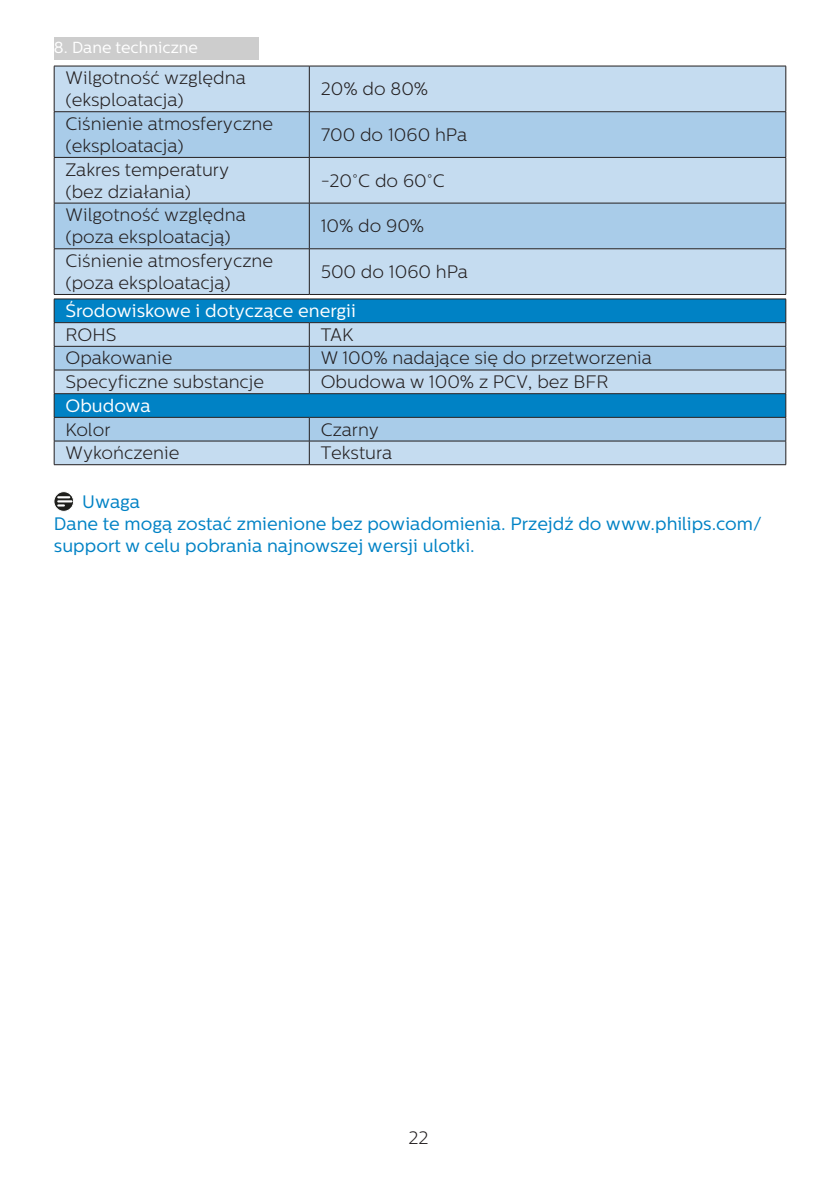
<style>
.page{position:relative;width:840px;height:1191px;background:#fff}
.page>*{position:absolute;margin:0;border:0;box-sizing:border-box;transform-origin:0 0}
.t1{font:300 18px/22px "Centrale Sans";color:#231f20}
.t2{font:18px/22px "Centrale Sans";color:#0082c5}
.t3{font:18px "Centrale Sans";color:#fff}
.t4{font:16px "Centrale Sans";color:#fff}
</style>
<div class="page">
<div style="left:54px;top:37px;width:204px;height:23px;background:#cdcdcd"></div>
<div style="left:55px;top:67px;width:730px;height:227px;background:#c5dcf0"></div>
<svg style="left:55px;top:112px;width:730px;height:136px;background:#b1d0ea"></svg>
<hr style="left:54px;top:66px;width:1px;height:45px;background:#231f20">
<hr style="left:54px;top:112px;width:1px;height:45px;background:#231f20">
<hr style="left:54px;top:158px;width:1px;height:45px;background:#231f20">
<hr style="left:54px;top:66px;width:255px;height:1px;background:#231f20">
<hr style="left:54px;top:111px;width:255px;height:1px;background:#231f20">
<hr style="left:54px;top:157px;width:255px;height:1px;background:#231f20">
<hr style="left:309px;top:66px;width:1px;height:45px;background:#231f20">
<hr style="left:309px;top:112px;width:1px;height:45px;background:#231f20">
<hr style="left:309px;top:158px;width:1px;height:45px;background:#231f20">
<hr style="left:785px;top:66px;width:1px;height:45px;background:#231f20">
<hr style="left:785px;top:112px;width:1px;height:45px;background:#231f20">
<hr style="left:785px;top:158px;width:1px;height:45px;background:#231f20">
<hr style="left:309px;top:66px;width:476px;height:1px;background:#231f20">
<hr style="left:309px;top:111px;width:476px;height:1px;background:#231f20">
<hr style="left:309px;top:157px;width:476px;height:1px;background:#231f20">
<hr style="left:54px;top:203px;width:1px;height:45px;background:#231f20">
<hr style="left:54px;top:249px;width:1px;height:45px;background:#231f20">
<hr style="left:54px;top:203px;width:255px;height:1px;background:#231f20">
<hr style="left:309px;top:203px;width:1px;height:45px;background:#231f20">
<hr style="left:309px;top:249px;width:1px;height:45px;background:#231f20">
<hr style="left:785px;top:203px;width:1px;height:45px;background:#231f20">
<hr style="left:785px;top:249px;width:1px;height:45px;background:#231f20">
<hr style="left:309px;top:203px;width:476px;height:1px;background:#231f20">
<hr style="left:54px;top:248px;width:255px;height:1px;background:#231f20">
<hr style="left:54px;top:294px;width:255px;height:1px;background:#231f20">
<hr style="left:309px;top:248px;width:476px;height:1px;background:#231f20">
<hr style="left:309px;top:294px;width:476px;height:1px;background:#231f20">
<div style="left:55px;top:300px;width:730px;height:22px;background:#0082c5"></div>
<div style="left:55px;top:323px;width:730px;height:141px;background:#c5dcf0"></div>
<svg style="left:55px;top:347px;width:730px;height:94px;background:#83bade"></svg>
<hr style="left:54px;top:299px;width:255px;height:1px;background:#231f20">
<hr style="left:309px;top:299px;width:476px;height:1px;background:#231f20">
<hr style="left:54px;top:322px;width:255px;height:1px;background:#231f20">
<hr style="left:309px;top:322px;width:476px;height:1px;background:#231f20">
<hr style="left:54px;top:346px;width:255px;height:1px;background:#231f20">
<hr style="left:309px;top:346px;width:476px;height:1px;background:#231f20">
<hr style="left:54px;top:370px;width:255px;height:1px;background:#231f20">
<hr style="left:309px;top:370px;width:476px;height:1px;background:#231f20">
<svg style="left:309px;top:323px;width:1px;height:70px"></svg>
<hr style="left:54px;top:393px;width:255px;height:1px;background:#231f20">
<hr style="left:309px;top:393px;width:476px;height:1px;background:#231f20">
<hr style="left:54px;top:417px;width:255px;height:1px;background:#231f20">
<hr style="left:309px;top:417px;width:476px;height:1px;background:#231f20">
<hr style="left:54px;top:441px;width:255px;height:1px;background:#231f20">
<svg style="left:54px;top:299px;width:1px;height:165px"></svg>
<hr style="left:309px;top:441px;width:476px;height:1px;background:#231f20">
<svg style="left:309px;top:417px;width:1px;height:47px"></svg>
<svg style="left:785px;top:299px;width:1px;height:165px"></svg>
<hr style="left:54px;top:464px;width:255px;height:1px;background:#231f20">
<hr style="left:309px;top:464px;width:476px;height:1px;background:#231f20">
<svg style="left:54px;top:491px;width:20px;height:20px"></svg>
<div style="left:54px;top:491px;width:20px;height:20px;border:1px solid #fff;border-radius:50%"></div>
<svg style="left:58px;top:496px;width:13px;height:10px"></svg>
<p class="t4" style="left:54px;top:38px;width:145px">8. Dane techniczne</p>
<p class="t1" style="left:65px;top:67px;width:181px">Wilgotność względna (eksploatacja)</p>
<p class="t1" style="left:320px;top:78px;width:109px">20% do 80%</p>
<p class="t1" style="left:65px;top:113px;width:209px">Ciśnienie atmosferyczne (eksploatacja)</p>
<p class="t1" style="left:320px;top:124px;width:148px">700 do 1060 hPa</p>
<p class="t1" style="left:65px;top:158px;width:165px">Zakres temperatury (bez działania)</p>
<p class="t1" style="left:320px;top:169px;width:126px">-20°C do 60°C</p>
<p class="t1" style="left:65px;top:204px;width:181px">Wilgotność względna (poza eksploatacją)</p>
<p class="t1" style="left:320px;top:215px;width:105px">10% do 90%</p>
<p class="t1" style="left:65px;top:250px;width:209px">Ciśnienie atmosferyczne (poza eksploatacją)</p>
<p class="t1" style="left:320px;top:261px;width:149px">500 do 1060 hPa</p>
<p class="t3" style="left:65px;top:300px;width:292px">Środowiskowe i dotyczące energii</p>
<p class="t1" style="left:65px;top:323px;width:52px">ROHS</p>
<p class="t1" style="left:320px;top:323px;width:34px">TAK</p>
<p class="t1" style="left:65px;top:347px;width:108px">Opakowanie</p>
<p class="t1" style="left:320px;top:347px;width:332px">W 100% nadające się do przetworzenia</p>
<p class="t1" style="left:65px;top:371px;width:200px">Specyficzne substancje</p>
<p class="t1" style="left:320px;top:371px;width:289px">Obudowa w 100% z PCV, bez BFR</p>
<p class="t3" style="left:65px;top:395px;width:87px">Obudowa</p>
<p class="t1" style="left:65px;top:418px;width:46px">Kolor</p>
<p class="t1" style="left:320px;top:418px;width:60px">Czarny</p>
<p class="t1" style="left:65px;top:442px;width:115px">Wykończenie</p>
<p class="t1" style="left:320px;top:442px;width:73px">Tekstura</p>
<p class="t2" style="left:54px;top:490px;width:709px;text-indent:28px">Uwaga<br>Dane te mogą zostać zmienione bez powiadomienia. Przejdź do www.philips.com/ support w celu pobrania najnowszej wersji ulotki.</p>
<p class="t1" style="left:408px;top:1127px;width:22px">22</p>
</div>
